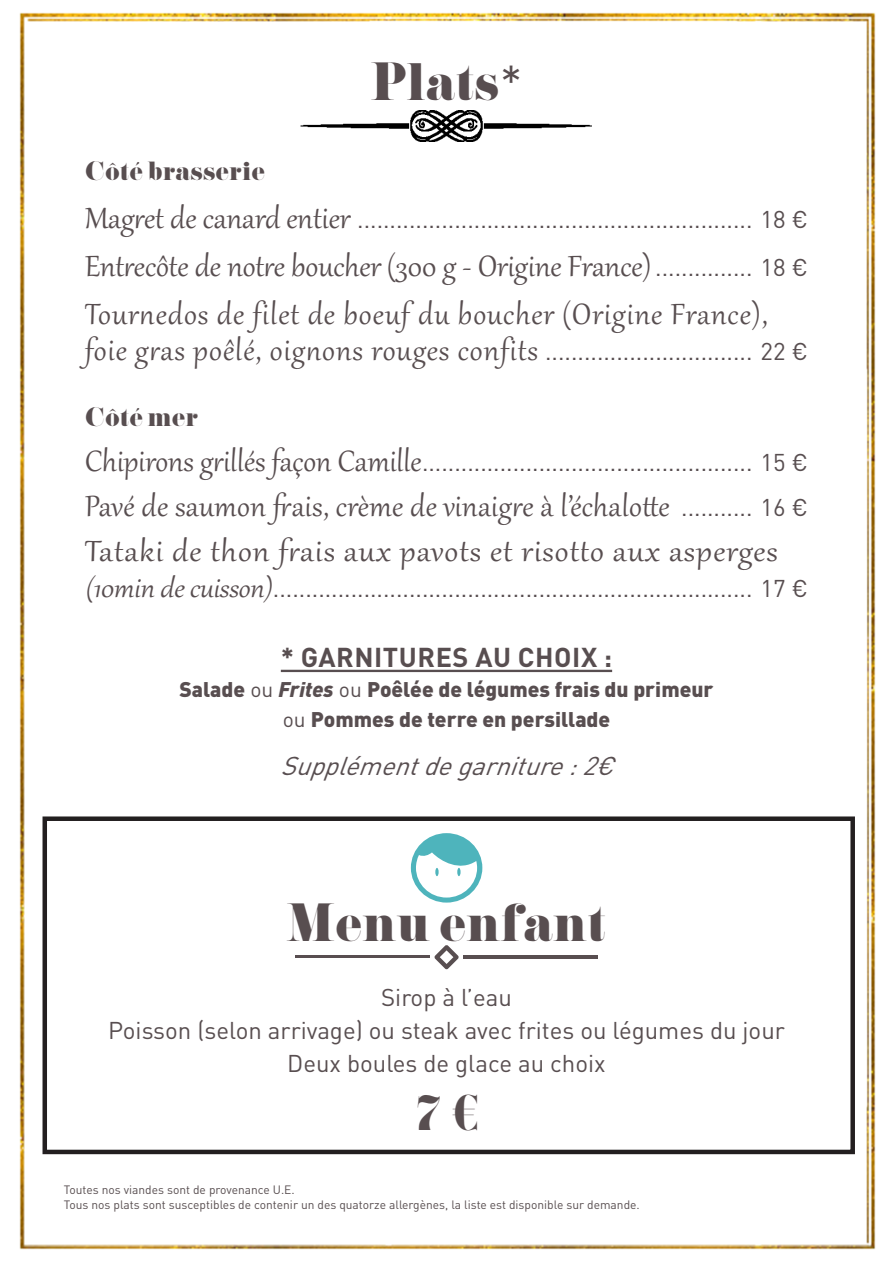
<style>
.page{position:relative;width:893px;height:1263px;background:#fff}
.page>*{position:absolute;margin:0;border:0;box-sizing:border-box;transform-origin:0 0}
.t1{font:48px "Pistilli";color:#584e50}
.t2{font:36px/48px "Gabriola";letter-spacing:.02em;color:#584e50}
.t3{font:700 27px "DIN Pro";letter-spacing:.02em;color:#584e50}
.t4{font:italic 25.5px "DIN Pro";color:#584e50}
.t5{font:24px/33px "DIN Pro";color:#584e50;text-align:center}
.t6{font:24px "Pistilli";color:#584e50}
.t7{font:900 21px/30px "DIN Pro";color:#584e50;text-align:center}
.t8{font:12px/15px "DIN Pro";color:#584e50}
.s1{font-family:"DIN Pro"}
.s2{font-family:"Gabriola";font-size:36px}
.s3{font-family:"DIN Pro";font-size:24px}
.s4{font-family:"Gabriola";font-size:33px}
.s5{font-weight:400}
.s6{font-style:italic}
</style>
<div class="page">
<img style="left:19px;top:12px;width:857px;height:1238px">
<hr style="left:281px;top:670px;width:331px;height:2px;background:#584e50">
<svg style="left:434px;top:945px;width:25px;height:24px"></svg>
<hr style="left:295px;top:955px;width:135px;height:3px;background:#584e50">
<hr style="left:463px;top:955px;width:134px;height:3px;background:#584e50">
<svg style="left:411px;top:833px;width:71px;height:69px"></svg>
<img style="left:301px;top:110px;width:291px;height:31px">
<div style="left:43px;top:816px;width:812px;height:338px;border:4px solid #231f20"></div>
<h1 class="t1" style="left:370px;top:51px;width:154px">Plats<span class="s1">*</span></h1>
<p class="t6" style="left:85px;top:155px;width:182px">Côté brasserie</p>
<p class="t5" style="left:85px;top:202px;width:724px"><span class="s2">Magret de canard entier</span> ............................................................. 18 €</p>
<h2 class="t2" style="left:85px;top:239px;width:724px">Entrecôte de notre boucher (300 g - Origine France) <span class="s3">............... 18 €<br></span>Tournedos de filet de boeuf du boucher (Origine France),</h2>
<p class="t5" style="left:85px;top:334px;width:724px"><span class="s2">foie gras poêlé, oignons rouges confits</span> ................................ 22 €</p>
<p class="t6" style="left:85px;top:401px;width:115px">Côté mer</p>
<p class="t5" style="left:85px;top:445px;width:724px"><span class="s2">Chipirons grillés façon Camille</span>................................................... 15 €</p>
<h2 class="t2" style="left:85px;top:481px;width:724px;line-height:45px">Pavé de saumon frais, crème de vinaigre à l’échalotte <span class="s3">........... 16 €<br></span>Tataki de thon frais aux pavots et risotto aux asperges</h2>
<p class="t5" style="left:85px;top:571px;width:724px"><span class="s4">(10mindecuisson)</span>.......................................................................... 17 €</p>
<p class="t3" style="left:281px;top:635px;width:333px">* GARNITURES AU CHOIX :</p>
<p class="t7" style="left:179px;top:672px;width:536px">Salade <span class="s5">ou</span> <span class="s6">Frites</span> <span class="s5">ou</span> Poêlée de légumes frais du primeur <span class="s5">ou</span> Pommes de terre en persillade</p>
<p class="t4" style="left:280px;top:749px;width:346px">Supplémentdegarniture:2€</p>
<h1 class="t1" style="left:287px;top:892px;width:321px">Menu enfant</h1>
<p class="t5" style="left:108px;top:980px;width:678px">Sirop à l’eau<br>Poisson (selon arrivage) ou steak avec frites ou légumes du jour<br>Deux boules de glace au choix</p>
<h1 class="t1" style="left:413px;top:1080px;width:68px">7 €</h1>
<p class="t8" style="left:64px;top:1181px;width:577px">Toutes nos viandes sont de provenance U.E.<br>Tous nos plats sont susceptibles de contenir un des quatorze allergènes, la liste est disponible sur demande.</p>
</div>
